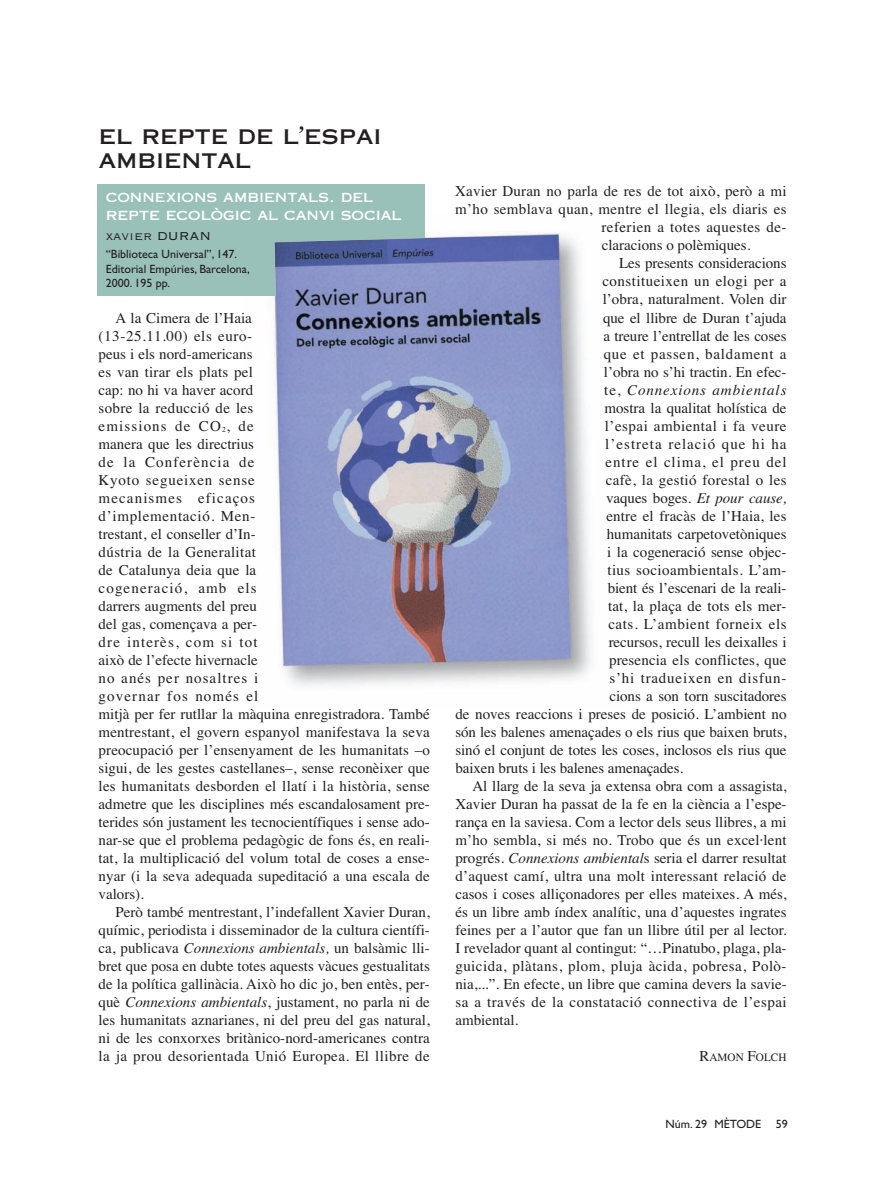
<style>
.page{position:relative;width:893px;height:1191px;background:#fff}
.page>*{position:absolute;margin:0;border:0;box-sizing:border-box;transform-origin:0 0}
.t1{font:24px/24px "Copperplate Thirty One AB";color:#231f20}
.t2{font:15px/18px "Times";color:#231f20}
.t3{font:15px "Times";letter-spacing:.03em;color:#231f20}
.t4{font:15px "Times";letter-spacing:.02em;color:#231f20}
.t5{font:15px "Times";letter-spacing:.025em;color:#231f20}
.t6{font:15px/18px "Copperplate Thirty One AB";color:#fff}
.t7{font:15px "Times";letter-spacing:.04em;color:#231f20}
.t8{font:italic 15px "Times";letter-spacing:.06em;color:#231f20}
.t9{font:15px "Times";letter-spacing:.07em;color:#231f20}
.t10{font:15px "Times";letter-spacing:.055em;color:#231f20}
.t11{font:15px "Times";letter-spacing:.05em;color:#231f20}
.t12{font:15px "Times";letter-spacing:.06em;color:#231f20}
.t13{font:15px "Copperplate Thirty Two BC";color:#231f20}
.t14{font:12px/14.4px "Gill Sans";color:#231f20}
.t15{font:11.25px "Times";color:#231f20}
.s1{font-size:7.5px}
.s2{font-style:italic}
.s3{font-style:normal}
.s4{font-size:15px}
</style>
<div class="page">
<img style="left:245px;top:232px;width:346px;height:454px">
<div style="left:97px;top:184px;width:328px;height:111px;background:#99c1b9"></div>
<img style="left:274px;top:237px;width:205px;height:120px">
<h1 class="t1" style="left:99px;top:124px;width:284px">EL REPTE DE L’ESPAI<br>AMBIENTAL</h1>
<p class="t6" style="left:106px;top:188px;width:297px">CONNEXIONS AMBIENTALS. DEL<br>REPTE ECOLÒGIC AL CANVI SOCIAL</p>
<p class="t13" style="left:106px;top:226px;width:107px">xavier DURAN</p>
<p class="t14" style="left:106px;top:248px;width:145px">“Biblioteca Universal”, 147.<br>Editorial Empúries, Barcelona,<br>2000. 195 pp.</p>
<p class="t2" style="left:99px;top:310px;width:333px;text-indent:17px">A la Cimera de l’Haia<br>(13-25.11.00) els euro-<br>peus i els nord-americans<br>es van tirar els plats pel<br>cap: no hi va haver acord<br>sobre la reducció de les<br>emissions de CO<span class="s1">2</span>, de<br>manera que les directrius<br>de la Conferència de<br>Kyoto segueixen sense<br>mecanismes eficaços<br>d’implementació. Men-<br>trestant, el conseller d’In-<br>dústria de la Generalitat<br>de Catalunya deia que la<br>cogeneració, amb els<br>darrers augments del preu<br>del gas, començava a per-<br>dre interès, com si tot<br>això de l’efecte hivernacle<br>no anés per nosaltres i<br>governar fos només el<br>mitjà per fer rutllar la màquina enregistradora. També mentrestant, el govern espanyol manifestava la seva preocupació per l’ensenyament de les humanitats –o sigui, de les gestes castellanes–, sense reconèixer que les humanitats desborden el llatí i la història, sense admetre que les disciplines més escandalosament pre&shy;terides són justament les tecnocientífiques i sense ado&shy;nar-se que el problema pedagògic de fons és, en reali&shy;tat, la multiplicació del volum total de coses a ense&shy;nyar (i la seva adequada supeditació a una escala de valors).</p>
<p class="t2" style="left:99px;top:904px;width:333px;text-align:justify;text-indent:17px">Però també mentrestant, l’indefallent Xavier Duran, químic, periodista i disseminador de la cultura científi&shy;ca, publicava <span class="s2">Connexions ambientals,</span> un balsàmic lli&shy;bret que posa en dubte totes aquests vàcues gestualitats de la política gallinàcia. Això ho dic jo, ben entès, per&shy;què <span class="s2">Connexions ambientals</span>, justament, no parla ni de les humanitats aznarianes, ni del preu del gas natural, ni de les conxorxes britànico-nord-americanes contra la ja prou desorientada Unió Europea. El llibre de</p>
<p class="t2" style="left:455px;top:184px;width:333px">Xavier Duran no parla de res de tot això, però a mi</p>
<p class="t4" style="left:455px;top:204px;width:333px">m’ho semblava quan, mentre el llegia, els diaris es</p>
<p class="t3" style="left:601px;top:222px;width:187px">referien a totes aquestes de-</p>
<p class="t2" style="left:602px;top:238px;width:150px">claracions o polèmiques.</p>
<p class="t2" style="left:619px;top:256px;width:169px">Les presents consideracions</p>
<p class="t3" style="left:602px;top:276px;width:186px">constitueixen un elogi per a</p>
<p class="t2" style="left:603px;top:292px;width:185px">l’obra, naturalment. Volen dir</p>
<p class="t2" style="left:603px;top:310px;width:185px">que el llibre de Duran t’ajuda</p>
<p class="t2" style="left:603px;top:328px;width:185px">a treure l’entrellat de les coses</p>
<p class="t11" style="left:604px;top:348px;width:184px">que et passen, baldament a</p>
<p class="t2" style="left:604px;top:364px;width:184px">l’obra no s’hi tractin. En efec-</p>
<p class="t8" style="left:604px;top:384px;width:184px"><span class="s3">te,</span> Connexions ambientals</p>
<p class="t2" style="left:605px;top:400px;width:183px">mostra la qualitat holística de</p>
<p class="t3" style="left:605px;top:420px;width:183px">l’espai ambiental i fa veure</p>
<p class="t9" style="left:605px;top:438px;width:183px">l’estreta relació que hi ha</p>
<p class="t12" style="left:606px;top:456px;width:182px">entre el clima, el preu del</p>
<p class="t5" style="left:606px;top:474px;width:182px">cafè, la gestió forestal o les</p>
<p class="t2" style="left:606px;top:490px;width:182px">vaques boges. <span class="s2">Et pour cause,</span></p>
<p class="t2" style="left:606px;top:508px;width:182px">entre el fracàs de l’Haia, les</p>
<p class="t2" style="left:607px;top:526px;width:181px">humanitats carpetovetòniques</p>
<p class="t2" style="left:607px;top:544px;width:181px">i la cogeneració sense objec-</p>
<p class="t5" style="left:607px;top:564px;width:181px">tius socioambientals. L’am-</p>
<p class="t2" style="left:608px;top:580px;width:180px">bient és l’escenari de la reali-</p>
<p class="t2" style="left:608px;top:598px;width:180px">tat, la plaça de tots els mer-</p>
<p class="t7" style="left:608px;top:618px;width:180px">cats. L’ambient forneix els</p>
<p class="t2" style="left:609px;top:634px;width:179px">recursos, recull les deixalles i</p>
<p class="t2" style="left:609px;top:652px;width:179px">presencia els conflictes, que</p>
<p class="t10" style="left:609px;top:672px;width:179px">s’hi tradueixen en disfun-</p>
<p class="t2" style="left:609px;top:688px;width:179px">cions a son torn suscitadores</p>
<p class="t2" style="left:455px;top:706px;width:333px">de noves reaccions i preses de posició. L’ambient no</p>
<p class="t2" style="left:455px;top:724px;width:333px">són les balenes amenaçades o els rius que baixen bruts,</p>
<p class="t2" style="left:455px;top:742px;width:333px">sinó el conjunt de totes les coses, inclosos els rius que</p>
<p class="t2" style="left:455px;top:760px;width:229px">baixen bruts i les balenes amenaçades.</p>
<p class="t2" style="left:472px;top:778px;width:316px">Al llarg de la seva ja extensa obra com a assagista,</p>
<p class="t2" style="left:455px;top:796px;width:333px">Xavier Duran ha passat de la fe en la ciència a l’espe-</p>
<p class="t2" style="left:455px;top:814px;width:333px">rança en la saviesa. Com a lector dels seus llibres, a mi</p>
<p class="t2" style="left:455px;top:832px;width:333px">m’ho sembla, si més no. Trobo que és un excel·lent</p>
<p class="t2" style="left:455px;top:850px;width:333px">progrés. <span class="s2">Connexions ambiental</span>s seria el darrer resultat</p>
<p class="t4" style="left:455px;top:870px;width:333px">d’aquest camí, ultra una molt interessant relació de</p>
<p class="t2" style="left:455px;top:886px;width:333px">casos i coses alliçonadores per elles mateixes. A més,</p>
<p class="t2" style="left:455px;top:904px;width:333px">és un libre amb índex analític, una d’aquestes ingrates</p>
<p class="t2" style="left:455px;top:922px;width:333px">feines per a l’autor que fan un llibre útil per al lector.</p>
<p class="t2" style="left:455px;top:940px;width:333px">I revelador quant al contingut: “…Pinatubo, plaga, pla-</p>
<p class="t3" style="left:455px;top:960px;width:333px">guicida, plàtans, plom, pluja àcida, pobresa, Polò-</p>
<p class="t2" style="left:455px;top:976px;width:333px">nia,...”<span class="s2">.</span> En efecte, un libre que camina devers la savie-</p>
<p class="t3" style="left:455px;top:996px;width:333px">sa a través de la constatació connectiva de l’espai</p>
<p class="t2" style="left:455px;top:1012px;width:64px">ambiental.</p>
<p class="t15" style="left:699px;top:1053px;width:88px"><span class="s4">R</span>AMON <span class="s4">F</span>OLCH</p>
<p class="t14" style="left:665px;top:1118px;width:124px">Núm. 29 MÈTODE 59</p>
</div>
